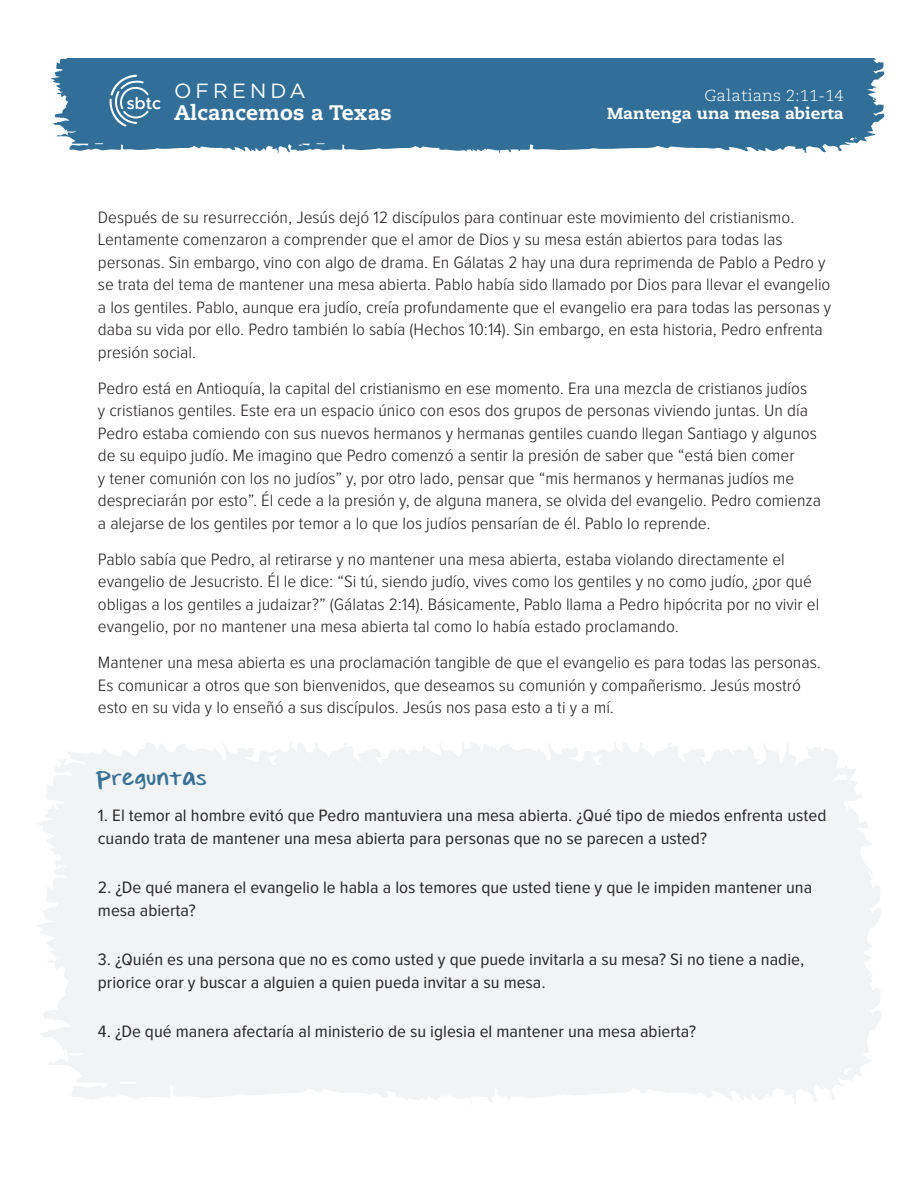
<style>
.page{position:relative;width:918px;height:1188px;background:#fff}
.page>*{position:absolute;margin:0;border:0;box-sizing:border-box;transform-origin:0 0}
.t1{font:800 21px "Caecilia LT Pro 85";letter-spacing:.01em;color:#fff}
.t2{font:20.55px "Gotham";letter-spacing:.2em;color:#fff}
.t3{font:300 17.1px/22.5px "Proxima Nova Cond";color:#231f20;scale:1.11 1}
.t4{font:17.1px/22.5px "Proxima Nova Cond";color:#231f20;scale:1.11 1}
.t5{font:17.1px "EVIE'SHAND";letter-spacing:.1em;color:#316f98;scale:1.11 1}
.t6{font:800 15.9px "Caecilia LT Pro 85";color:#fff;scale:1.05 1}
.t7{font:300 15.9px "Caecilia LT Pro 45";color:#fff;scale:1.05 1}
</style>
<div class="page">
<svg style="left:51px;top:58px;width:834px;height:95px;fill:#316f98"></svg>
<svg style="left:36px;top:742px;width:845px;height:362px;fill:#f2f3f4"></svg>
<svg style="left:109px;top:75px;width:52px;height:52px"></svg>
<p class="t2" style="left:174px;top:78px;width:133px">OFRENDA</p>
<p class="t1" style="left:174px;top:99px;width:219px">Alcancemos a Texas</p>
<p class="t7" style="left:705px;top:85px;width:134px">Galatians 2:11-14</p>
<p class="t6" style="left:607px;top:102px;width:227px">Mantenga una mesa abierta</p>
<p class="t3" style="left:98px;top:206px;width:662px">Después de su resurrección, Jesús dejó 12 discípulos para continuar este movimiento del cristianismo.<br>Lentamente comenzaron a comprender que el amor de Dios y su mesa están abiertos para todas las personas. Sin embargo, vino con algo de drama. En Gálatas 2 hay una dura reprimenda de Pablo a Pedro y se trata del tema de mantener una mesa abierta. Pablo había sido llamado por Dios para llevar el evangelio a los gentiles. Pablo, aunque era judío, creía profundamente que el evangelio era para todas las personas y daba su vida por ello. Pedro también lo sabía (Hechos 10:14). Sin embargo, en esta historia, Pedro enfrenta presión social.</p>
<p class="t3" style="left:98px;top:377px;width:653px">Pedro está en Antioquía, la capital del cristianismo en ese momento. Era una mezcla de cristianos judíos<br>y cristianos gentiles. Este era un espacio único con esos dos grupos de personas viviendo juntas. Un día Pedro estaba comiendo con sus nuevos hermanos y hermanas gentiles cuando llegan Santiago y algunos de su equipo judío. Me imagino que Pedro comenzó a sentir la presión de saber que “está bien comer<br>y tener comunión con los no judíos” y, por otro lado, pensar que “mis hermanos y hermanas judíos me despreciarán por esto”. Él cede a la presión y, de alguna manera, se olvida del evangelio. Pedro comienza a alejarse de los gentiles por temor a lo que los judíos pensarían de él. Pablo lo reprende.</p>
<p class="t3" style="left:98px;top:548px;width:651px">Pablo sabía que Pedro, al retirarse y no mantener una mesa abierta, estaba violando directamente el evangelio de Jesucristo. Él le dice: “Si tú, siendo judío, vives como los gentiles y no como judío, ¿por qué obligas a los gentiles a judaizar?” (Gálatas 2:14). Básicamente, Pablo llama a Pedro hipócrita por no vivir el evangelio, por no mantener una mesa abierta tal como lo había estado proclamando.</p>
<p class="t3" style="left:98px;top:652px;width:653px">Mantener una mesa abierta es una proclamación tangible de que el evangelio es para todas las personas.<br>Es comunicar a otros que son bienvenidos, que deseamos su comunión y compañerismo. Jesús mostró esto en su vida y lo enseñó a sus discípulos. Jesús nos pasa esto a ti y a mí.</p>
<p class="t5" style="left:98px;top:768px;width:99px">Preguntas</p>
<p class="t4" style="left:98px;top:805px;width:658px">1. El temor al hombre evitó que Pedro mantuviera una mesa abierta. ¿Qué tipo de miedos enfrenta usted cuando trata de mantener una mesa abierta para personas que no se parecen a usted?</p>
<p class="t4" style="left:98px;top:877px;width:645px">2. ¿De qué manera el evangelio le habla a los temores que usted tiene y que le impiden mantener una mesa abierta?</p>
<p class="t4" style="left:98px;top:949px;width:638px">3. ¿Quién es una persona que no es como usted y que puede invitarla a su mesa? Si no tiene a nadie, priorice orar y buscar a alguien a quien pueda invitar a su mesa.</p>
<p class="t4" style="left:98px;top:1021px;width:540px">4. ¿De qué manera afectaría al ministerio de su iglesia el mantener una mesa abierta?</p>
</div>
